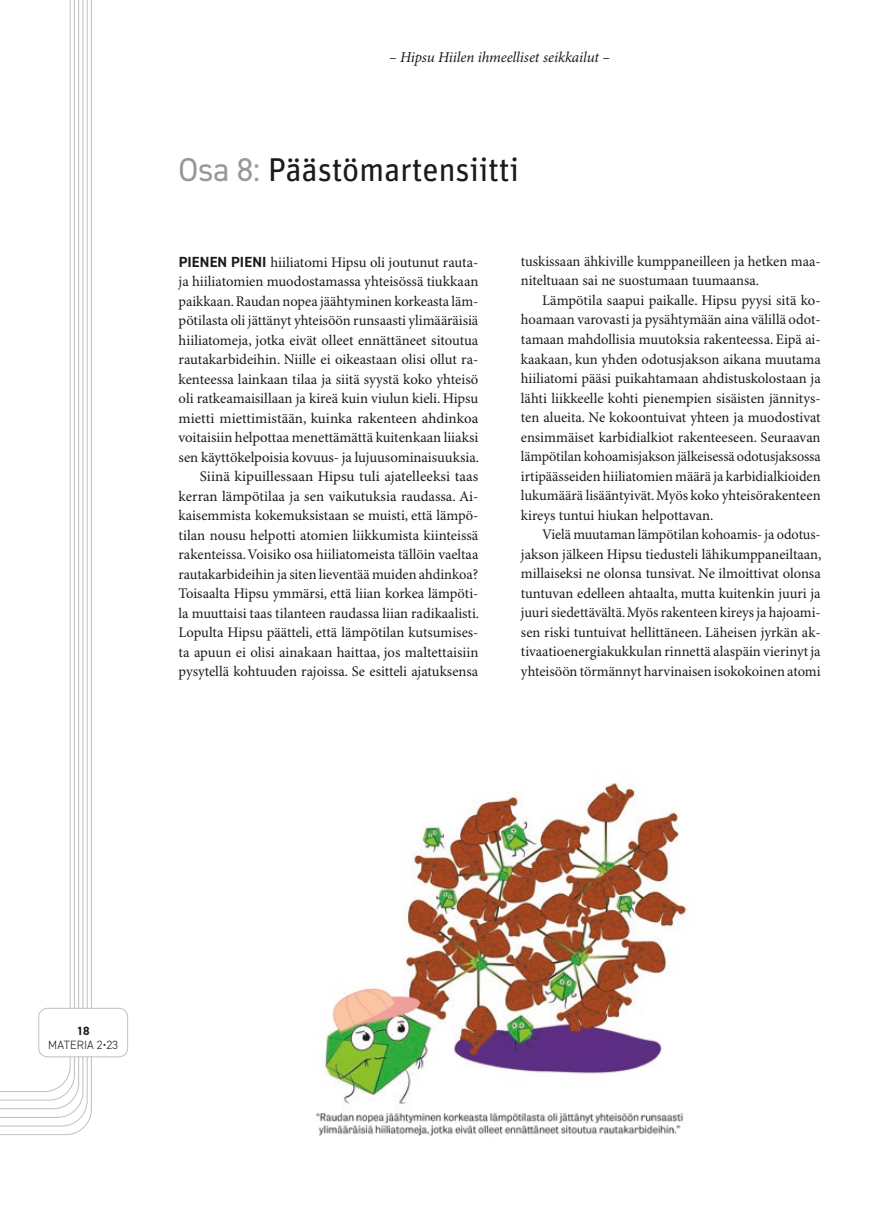
<style>
.page{position:relative;width:893px;height:1221px;background:#fff}
.page>*{position:absolute;margin:0;border:0;box-sizing:border-box;transform-origin:0 0}
.t1{font:33px "Unit Pro";letter-spacing:-.01em;color:#1c1b1a}
.t2{font:italic 15px "Minion Pro";letter-spacing:-.005em;color:#1c1b1a}
.t3{font:14.7px/19.5px "Minion Pro";color:#1c1b1a;text-align:justify}
.t4{font:300 12px "DIN2014";letter-spacing:.01em;color:#1c1b1a}
.t5{font:700 12px "DIN2014";color:#1c1b1a}
.s1{font-family:"DIN2014";color:#969898}
.s2{font-family:"DIN2014";font-weight:700}
</style>
<div class="page">
<img style="left:316px;top:782px;width:372px;height:354px">
<svg style="left:0;top:0;width:92px;height:1134px"></svg>
<svg style="left:0;top:0;width:88px;height:1126px"></svg>
<svg style="left:0;top:0;width:83px;height:1117px"></svg>
<svg style="left:0;top:0;width:79px;height:1109px"></svg>
<svg style="left:0;top:0;width:75px;height:1100px"></svg>
<svg style="left:0;top:0;width:71px;height:1091px"></svg>
<div style="left:39px;top:1008px;width:89px;height:48px;background:#fff;border-radius:9px"></div>
<div style="left:39px;top:1008px;width:89px;height:48px;border:1px solid #bfc1c1;border-radius:9px"></div>
<p class="t2" style="left:389px;top:49px;width:222px">– Hipsu Hiilen ihmeelliset seikkailut –</p>
<h1 class="t1" style="left:179px;top:147px;width:342px"><span class="s1">Osa 8:</span> Päästömartensiitti</h1>
<p class="t3" style="left:179px;top:253px;width:302px;text-align:right"><span class="s2">PIENEN PIENI</span> hiiliatomi Hipsu oli joutunut rauta&shy;ja hiiliatomien muodostamassa yhteisössä tiukkaan paikkaan. Raudan nopea jäähtyminen korkeasta läm&shy;pötilasta oli jättänyt yhteisöön runsaasti ylimääräisiä hiiliatomeja, jotka eivät olleet ennättäneet sitoutua rautakarbideihin. Niille ei oikeastaan olisi ollut ra&shy;kenteessa lainkaan tilaa ja siitä syystä koko yhteisö oli ratkeamaisillaan ja kireä kuin viulun kieli. Hipsu mietti miettimistään, kuinka rakenteen ahdinkoa voitaisiin helpottaa menettämättä kuitenkaan liiaksi sen käyttökelpoisia kovuus- ja lujuusominaisuuksia.<br>Siinä kipuillessaan Hipsu tuli ajatelleeksi taas kerran lämpötilaa ja sen vaikutuksia raudassa. Ai&shy;kaisemmista kokemuksistaan se muisti, että lämpö&shy;tilan nousu helpotti atomien liikkumista kiinteissä rakenteissa. Voisiko osa hiiliatomeista tällöin vaeltaa rautakarbideihin ja siten lieventää muiden ahdinkoa?<br>Toisaalta Hipsu ymmärsi, että liian korkea lämpöti&shy;la muuttaisi taas tilanteen raudassa liian radikaalisti.<br>Lopulta Hipsu päätteli, että lämpötilan kutsumises&shy;ta apuun ei olisi ainakaan haittaa, jos maltettaisiin pysytellä kohtuuden rajoissa. Se esitteli ajatuksensa</p>
<p class="t3" style="left:521px;top:252px;width:301px">tuskissaan ähkiville kumppaneilleen ja hetken maa&shy;niteltuaan sai ne suostumaan tuumaansa.</p>
<p class="t3" style="left:521px;top:291px;width:301px;text-indent:21px">Lämpötila saapui paikalle. Hipsu pyysi sitä ko&shy;hoamaan varovasti ja pysähtymään aina välillä odot&shy;tamaan mahdollisia muutoksia rakenteessa. Eipä ai&shy;kaakaan, kun yhden odotusjakson aikana muutama hiiliatomi pääsi puikahtamaan ahdistuskolostaan ja lähti liikkeelle kohti pienempien sisäisten jännitys&shy;ten alueita. Ne kokoontuivat yhteen ja muodostivat ensimmäiset karbidialkiot rakenteeseen. Seuraavan lämpötilan kohoamisjakson jälkeisessä odotusjaksossa irtipäässeiden hiiliatomien määrä ja karbidialkioiden lukumäärä lisääntyivät. Myös koko yhteisörakenteen kireys tuntui hiukan helpottavan.</p>
<p class="t3" style="left:521px;top:525px;width:302px;text-indent:21px">Vielä muutaman lämpötilan kohoamis- ja odotus&shy;jakson jälkeen Hipsu tiedusteli lähikumppaneiltaan, millaiseksi ne olonsa tunsivat. Ne ilmoittivat olonsa tuntuvan edelleen ahtaalta, mutta kuitenkin juuri ja juuri siedettävältä. Myös rakenteen kireys ja hajoami&shy;sen riski tuntuivat hellittäneen. Läheisen jyrkän ak&shy;tivaatioenergiakukkulan rinnettä alaspäin vierinyt ja yhteisöön törmännyt harvinaisen isokokoinen atomi</p>
<p class="t5" style="left:77px;top:1022px;width:14px">18</p>
<p class="t4" style="left:48px;top:1037px;width:71px">MATERIA 2•23</p>
</div>
